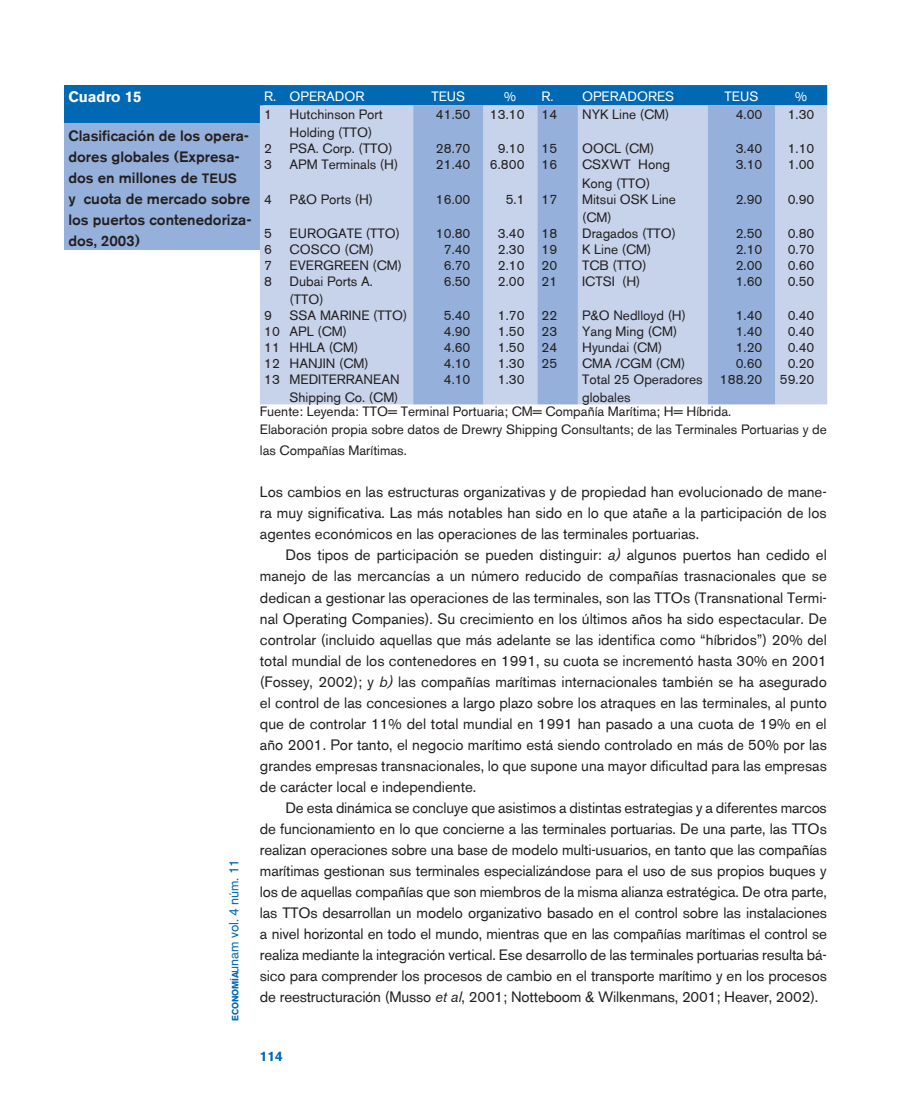
<style>
.page{position:relative;width:912px;height:1106px;background:#fff}
.page>*{position:absolute;margin:0;border:0;box-sizing:border-box;transform-origin:0 0}
.t1{font:15px/21px "Akzidenz Grotesk BE";color:#231f20;text-align:justify}
.t2{font:500 15px/21px "Akzidenz Grotesk BE";color:#231f20}
.t3{font:700 15px "Akzidenz Grotesk BE";color:#fff}
.t4{font:13.5px/18px "Akzidenz Grotesk BE";color:#231f20}
.t5{font:13.5px "Akzidenz Grotesk BE";color:#fff}
.t6{font:13.5px "Akzidenz Grotesk BE";letter-spacing:-.01em;color:#0168b3}
.t7{font:700 13.5px "Akzidenz Grotesk BE";color:#0168b3}
.s1{font-size:13.5px}
.s2{font-weight:700;font-size:8.85px}
.s3{font-style:italic}
</style>
<div class="page">
<div style="left:64px;top:85px;width:198px;height:38px;background:#0168b3"></div>
<div style="left:64px;top:123px;width:198px;height:127px;background:#95b0da"></div>
<div style="left:262px;top:85px;width:564px;height:20px;background:#0168b3"></div>
<div style="left:260px;top:105px;width:566px;height:299px;background:#c6d3eb"></div>
<svg style="left:413px;top:105px;width:361px;height:299px;background:#aec1e2"></svg>
<p class="t3" style="left:68px;top:89px;width:75px">Cuadro 15</p>
<p class="t2" style="left:68px;top:125px;width:185px">Clasificación de los opera&shy;dores globales (Expresa&shy;dos en millones de <span class="s1">TEUS<br></span>y cuota de mercado sobre los puertos contenedoriza&shy;dos, 2003)</p>
<p class="t6" style="left:226px;top:1020px;width:163px;rotate:-90deg"><span class="s2">ECONOMÍA</span>unam vol. 4 núm. 11</p>
<p class="t5" style="left:264px;top:88px;width:102px">R. OPERADOR</p>
<p class="t5" style="left:431px;top:88px;width:35px">TEUS</p>
<p class="t5" style="left:504px;top:88px;width:14px">%</p>
<p class="t5" style="left:541px;top:88px;width:134px">R. OPERADORES</p>
<p class="t5" style="left:724px;top:88px;width:35px">TEUS</p>
<p class="t5" style="left:794px;top:88px;width:14px">%</p>
<p class="t4" style="left:264px;top:106px;width:9px">1</p>
<p class="t4" style="left:289px;top:106px;width:95px">Hutchinson Port<br>Holding (TTO)</p>
<p class="t4" style="left:436px;top:106px;width:36px">41.50</p>
<p class="t4" style="left:490px;top:106px;width:36px">13.10</p>
<p class="t4" style="left:541px;top:106px;width:17px">14</p>
<p class="t4" style="left:582px;top:106px;width:89px">NYK Line (CM)</p>
<p class="t4" style="left:735px;top:106px;width:28px">4.00</p>
<p class="t4" style="left:787px;top:106px;width:28px">1.30</p>
<p class="t4" style="left:264px;top:140px;width:9px">2</p>
<p class="t4" style="left:289px;top:140px;width:104px">PSA. Corp. (TTO)</p>
<p class="t4" style="left:436px;top:140px;width:36px">28.70</p>
<p class="t4" style="left:497px;top:140px;width:28px">9.10</p>
<p class="t4" style="left:541px;top:140px;width:17px">15</p>
<p class="t4" style="left:582px;top:140px;width:74px">OOCL (CM)</p>
<p class="t4" style="left:735px;top:140px;width:28px">3.40</p>
<p class="t4" style="left:787px;top:140px;width:28px">1.10</p>
<p class="t4" style="left:264px;top:156px;width:9px">3</p>
<p class="t4" style="left:289px;top:156px;width:110px">APM Terminals (H)</p>
<p class="t4" style="left:436px;top:156px;width:36px">21.40</p>
<p class="t4" style="left:490px;top:156px;width:36px">6.800</p>
<p class="t4" style="left:541px;top:156px;width:17px">16</p>
<p class="t4" style="left:582px;top:156px;width:89px">CSXWT Hong<br>Kong (TTO)</p>
<p class="t4" style="left:735px;top:156px;width:28px">3.10</p>
<p class="t4" style="left:787px;top:156px;width:28px">1.00</p>
<p class="t4" style="left:264px;top:190px;width:9px">4</p>
<p class="t4" style="left:289px;top:190px;width:85px">P&amp;O Ports (H)</p>
<p class="t4" style="left:436px;top:190px;width:36px">16.00</p>
<p class="t4" style="left:505px;top:190px;width:20px">5.1</p>
<p class="t4" style="left:541px;top:190px;width:17px">17</p>
<p class="t4" style="left:582px;top:190px;width:95px">Mitsui OSK Line (CM)</p>
<p class="t4" style="left:735px;top:190px;width:28px">2.90</p>
<p class="t4" style="left:787px;top:190px;width:28px">0.90</p>
<p class="t4" style="left:264px;top:224px;width:9px">5</p>
<p class="t4" style="left:289px;top:224px;width:112px">EUROGATE (TTO)</p>
<p class="t4" style="left:436px;top:224px;width:36px">10.80</p>
<p class="t4" style="left:497px;top:224px;width:28px">3.40</p>
<p class="t4" style="left:541px;top:224px;width:17px">18</p>
<p class="t4" style="left:582px;top:224px;width:95px">Dragados (TTO)</p>
<p class="t4" style="left:735px;top:224px;width:28px">2.50</p>
<p class="t4" style="left:787px;top:224px;width:28px">0.80</p>
<p class="t4" style="left:264px;top:240px;width:9px">6</p>
<p class="t4" style="left:289px;top:240px;width:86px">COSCO (CM)</p>
<p class="t4" style="left:443px;top:240px;width:28px">7.40</p>
<p class="t4" style="left:497px;top:240px;width:28px">2.30</p>
<p class="t4" style="left:541px;top:240px;width:17px">19</p>
<p class="t4" style="left:582px;top:240px;width:71px">K Line (CM)</p>
<p class="t4" style="left:735px;top:240px;width:28px">2.10</p>
<p class="t4" style="left:787px;top:240px;width:28px">0.70</p>
<p class="t4" style="left:264px;top:256px;width:9px">7</p>
<p class="t4" style="left:289px;top:256px;width:114px">EVERGREEN (CM)</p>
<p class="t4" style="left:443px;top:256px;width:28px">6.70</p>
<p class="t4" style="left:497px;top:256px;width:28px">2.10</p>
<p class="t4" style="left:541px;top:256px;width:17px">20</p>
<p class="t4" style="left:582px;top:256px;width:66px">TCB (TTO)</p>
<p class="t4" style="left:735px;top:256px;width:28px">2.00</p>
<p class="t4" style="left:787px;top:256px;width:28px">0.60</p>
<p class="t4" style="left:264px;top:272px;width:9px">8</p>
<p class="t4" style="left:289px;top:272px;width:85px">Dubai Ports A. (TTO)</p>
<p class="t4" style="left:443px;top:272px;width:28px">6.50</p>
<p class="t4" style="left:497px;top:272px;width:28px">2.00</p>
<p class="t4" style="left:541px;top:272px;width:17px">21</p>
<p class="t4" style="left:582px;top:272px;width:60px">ICTSI (H)</p>
<p class="t4" style="left:735px;top:272px;width:28px">1.60</p>
<p class="t4" style="left:787px;top:272px;width:28px">0.50</p>
<p class="t4" style="left:264px;top:306px;width:9px">9</p>
<p class="t4" style="left:289px;top:306px;width:119px">SSA MARINE (TTO)</p>
<p class="t4" style="left:443px;top:306px;width:28px">5.40</p>
<p class="t4" style="left:497px;top:306px;width:28px">1.70</p>
<p class="t4" style="left:541px;top:306px;width:17px">22</p>
<p class="t4" style="left:582px;top:306px;width:105px">P&amp;O Nedlloyd (H)</p>
<p class="t4" style="left:735px;top:306px;width:28px">1.40</p>
<p class="t4" style="left:787px;top:306px;width:28px">0.40</p>
<p class="t4" style="left:264px;top:322px;width:84px">10 APL (CM)</p>
<p class="t4" style="left:443px;top:322px;width:28px">4.90</p>
<p class="t4" style="left:497px;top:322px;width:28px">1.50</p>
<p class="t4" style="left:541px;top:322px;width:17px">23</p>
<p class="t4" style="left:582px;top:322px;width:97px">Yang Ming (CM)</p>
<p class="t4" style="left:735px;top:322px;width:28px">1.40</p>
<p class="t4" style="left:787px;top:322px;width:28px">0.40</p>
<p class="t4" style="left:264px;top:338px;width:96px">11 HHLA (CM)</p>
<p class="t4" style="left:443px;top:338px;width:28px">4.60</p>
<p class="t4" style="left:497px;top:338px;width:28px">1.50</p>
<p class="t4" style="left:541px;top:338px;width:17px">24</p>
<p class="t4" style="left:582px;top:338px;width:82px">Hyundai (CM)</p>
<p class="t4" style="left:735px;top:338px;width:28px">1.20</p>
<p class="t4" style="left:787px;top:338px;width:28px">0.40</p>
<p class="t4" style="left:264px;top:354px;width:106px">12 HANJIN (CM)</p>
<p class="t4" style="left:443px;top:354px;width:28px">4.10</p>
<p class="t4" style="left:497px;top:354px;width:28px">1.30</p>
<p class="t4" style="left:541px;top:354px;width:17px">25</p>
<p class="t4" style="left:582px;top:354px;width:105px">CMA /CGM (CM)</p>
<p class="t4" style="left:735px;top:354px;width:28px">0.60</p>
<p class="t4" style="left:787px;top:354px;width:28px">0.20</p>
<p class="t4" style="left:264px;top:370px;width:137px;text-align:right">13 MEDITERRANEAN<br>Shipping Co. (CM)</p>
<p class="t4" style="left:443px;top:370px;width:28px">4.10</p>
<p class="t4" style="left:497px;top:370px;width:28px">1.30</p>
<p class="t4" style="left:582px;top:370px;width:122px">Total 25 Operadores globales</p>
<p class="t4" style="left:719px;top:370px;width:44px">188.20</p>
<p class="t4" style="left:779px;top:370px;width:36px">59.20</p>
<p class="t4" style="left:260px;top:403px;width:568px">Fuente: Leyenda: TTO= Terminal Portuaria; CM= Compañía Marítima; H= Híbrida.<br>Elaboración propia sobre datos de Drewry Shipping Consultants; de las Terminales Portuarias y de</p>
<p class="t4" style="left:260px;top:442px;width:148px">las Compañías Marítimas.</p>
<p class="t1" style="left:260px;top:482px;width:568px">Los cambios en las estructuras organizativas y de propiedad han evolucionado de mane&shy;ra muy significativa. Las más notables han sido en lo que atañe a la participación de los agentes económicos en las operaciones de las terminales portuarias.</p>
<p class="t1" style="left:260px;top:545px;width:568px;text-indent:26px">Dos tipos de participación se pueden distinguir: <span class="s3">a)</span> algunos puertos han cedido el manejo de las mercancías a un número reducido de compañías trasnacionales que se dedican a gestionar las operaciones de las terminales, son las TTOs (Transnational Termi&shy;nal Operating Companies). Su crecimiento en los últimos años ha sido espectacular. De controlar (incluido aquellas que más adelante se las identifica como “híbridos”) 20% del total mundial de los contenedores en 1991, su cuota se incrementó hasta 30% en 2001 (Fossey, 2002); y <span class="s3">b)</span> las compañías marítimas internacionales también se ha asegurado el control de las concesiones a largo plazo sobre los atraques en las terminales, al punto que de controlar 11% del total mundial en 1991 han pasado a una cuota de 19% en el año 2001. Por tanto, el negocio marítimo está siendo controlado en más de 50% por las grandes empresas transnacionales, lo que supone una mayor dificultad para las empresas de carácter local e independiente.</p>
<p class="t1" style="left:260px;top:797px;width:568px;text-indent:26px">De esta dinámica se concluye que asistimos a distintas estrategias y a diferentes marcos de funcionamiento en lo que concierne a las terminales portuarias. De una parte, las TTOs realizan operaciones sobre una base de modelo multi-usuarios, en tanto que las compañías marítimas gestionan sus terminales especializándose para el uso de sus propios buques y los de aquellas compañías que son miembros de la misma alianza estratégica. De otra parte, las TTOs desarrollan un modelo organizativo basado en el control sobre las instalaciones a nivel horizontal en todo el mundo, mientras que en las compañías marítimas el control se realiza mediante la integración vertical. Ese desarrollo de las terminales portuarias resulta bá&shy;sico para comprender los procesos de cambio en el transporte marítimo y en los procesos de reestructuración (Musso <span class="s3">et al</span>, 2001; Notteboom &amp; Wilkenmans, 2001; Heaver, 2002).</p>
<p class="t7" style="left:260px;top:1048px;width:24px">114</p>
</div>
